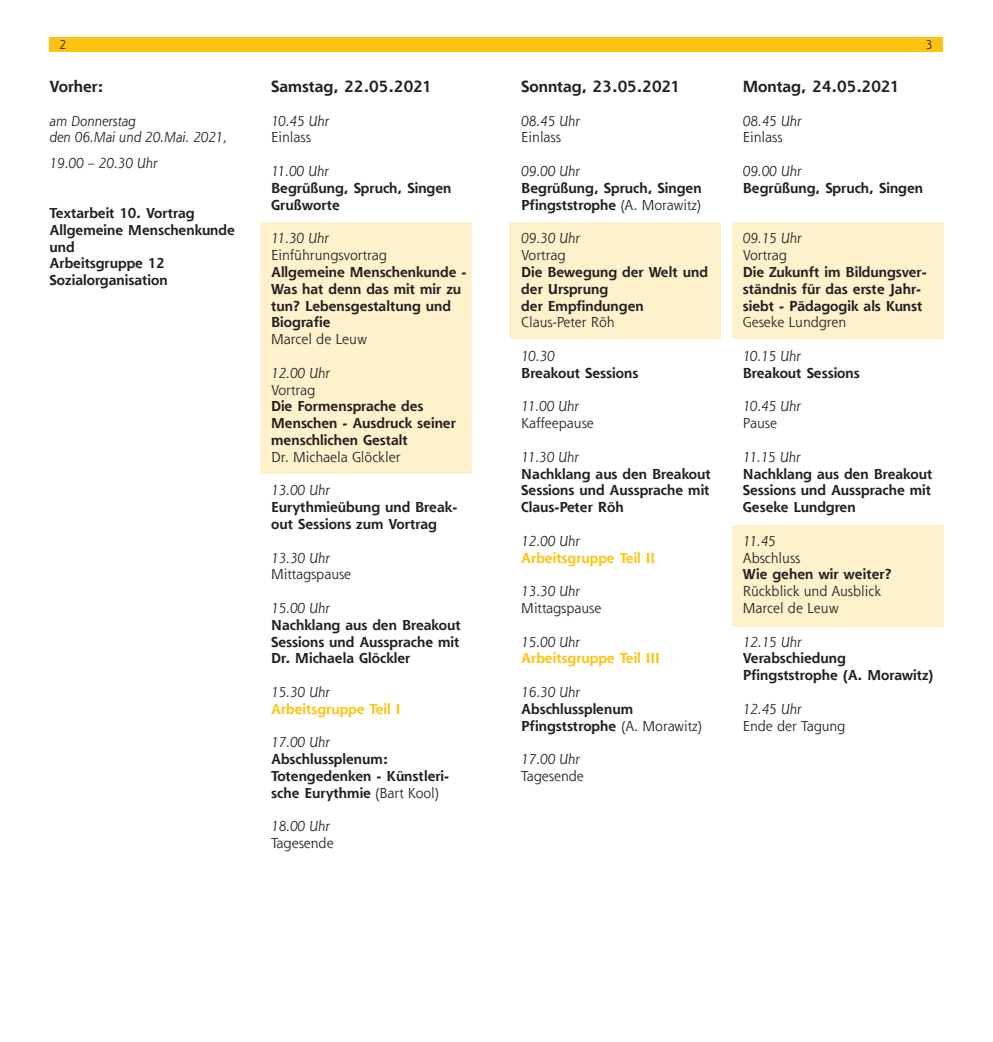
<style>
.page{position:relative;width:993px;height:1042px;background:#fff}
.page>*{position:absolute;margin:0;border:0;box-sizing:border-box;transform-origin:0 0}
.t1{font:700 15.75px "Shannon";color:#231f20}
.t2{font:700 14px/16.8px "Shannon";color:#231f20}
.t3{font:italic 14px/16.8px "Shannon";color:#231f20}
.t4{font:14px/16.8px "Shannon";color:#231f20}
.t5{font:700 14px "Shannon";color:#fec210}
.t6{font:12.25px "Shannon";color:#231f20}
.s1{font-weight:400}
</style>
<div class="page">
<div style="left:50px;top:37px;width:893px;height:15px;background:#fec210"></div>
<div style="left:732px;top:222px;width:211px;height:117px;background:#fef2cd"></div>
<div style="left:732px;top:525px;width:211px;height:101px;background:#fef2cd"></div>
<div style="left:509px;top:222px;width:211px;height:117px;background:#fef2cd"></div>
<div style="left:260px;top:222px;width:211px;height:252px;background:#fef2cd"></div>
<p class="t6" style="left:60px;top:37px;width:9px">2</p>
<p class="t6" style="left:925px;top:37px;width:9px">3</p>
<p class="t1" style="left:521px;top:77px;width:160px">Sonntag, 23.05.2021</p>
<p class="t3" style="left:521px;top:112px;width:60px">08.45 Uhr</p>
<p class="t4" style="left:521px;top:129px;width:41px">Einlass</p>
<p class="t3" style="left:521px;top:162px;width:60px">09.00 Uhr</p>
<p class="t2" style="left:521px;top:179px;width:182px">Begrüßung, Spruch, Singen<br>Pfingststrophe <span class="s1">(A. Morawitz)</span></p>
<p class="t3" style="left:521px;top:230px;width:60px">09.30 Uhr</p>
<p class="t4" style="left:521px;top:246px;width:46px">Vortrag</p>
<p class="t2" style="left:521px;top:263px;width:188px">Die Bewegung der Welt und der Ursprung<br>der Empfindungen</p>
<p class="t4" style="left:521px;top:314px;width:95px">Claus-Peter Röh</p>
<p class="t3" style="left:521px;top:347px;width:35px">10.30</p>
<p class="t2" style="left:521px;top:364px;width:118px">Breakout Sessions</p>
<p class="t3" style="left:521px;top:398px;width:59px">11.00 Uhr</p>
<p class="t4" style="left:521px;top:414px;width:74px">Kaffeepause</p>
<p class="t3" style="left:521px;top:448px;width:59px">11.30 Uhr</p>
<p class="t2" style="left:521px;top:465px;width:191px;text-align:justify">Nachklang aus den Breakout Sessions und Aussprache mit Claus-Peter Röh</p>
<p class="t3" style="left:521px;top:532px;width:60px">12.00 Uhr</p>
<p class="t5" style="left:521px;top:549px;width:135px">Arbeitsgruppe Teil II</p>
<p class="t3" style="left:521px;top:582px;width:60px">13.30 Uhr</p>
<p class="t4" style="left:521px;top:599px;width:82px">Mittagspause</p>
<p class="t3" style="left:521px;top:633px;width:60px">15.00 Uhr</p>
<p class="t5" style="left:521px;top:650px;width:140px">Arbeitsgruppe Teil III</p>
<p class="t3" style="left:521px;top:683px;width:60px">16.30 Uhr</p>
<p class="t2" style="left:521px;top:700px;width:182px">Abschlussplenum<br>Pfingststrophe <span class="s1">(A. Morawitz)</span></p>
<p class="t3" style="left:521px;top:750px;width:60px">17.00 Uhr</p>
<p class="t4" style="left:521px;top:767px;width:64px">Tagesende</p>
<p class="t1" style="left:50px;top:77px;width:55px">Vorher:</p>
<p class="t3" style="left:50px;top:112px;width:179px">am Donnerstag<br>den 06.Mai und 20.Mai. 2021,</p>
<p class="t3" style="left:50px;top:154px;width:110px">19.00 – 20.30 Uhr</p>
<p class="t2" style="left:50px;top:204px;width:187px">Textarbeit 10. Vortrag<br>Allgemeine Menschenkunde und<br>Arbeitsgruppe 12<br>Sozialorganisation</p>
<p class="t1" style="left:271px;top:77px;width:162px">Samstag, 22.05.2021</p>
<p class="t3" style="left:271px;top:112px;width:60px">10.45 Uhr</p>
<p class="t4" style="left:271px;top:129px;width:41px">Einlass</p>
<p class="t3" style="left:271px;top:162px;width:59px">11.00 Uhr</p>
<p class="t2" style="left:271px;top:179px;width:182px">Begrüßung, Spruch, Singen<br>Grußworte</p>
<p class="t3" style="left:271px;top:230px;width:59px">11.30 Uhr</p>
<p class="t4" style="left:271px;top:246px;width:117px">Einführungsvortrag</p>
<p class="t2" style="left:271px;top:263px;width:197px">Allgemeine Menschenkunde -<br>Was hat denn das mit mir zu tun? Lebensgestaltung und<br>Biografie</p>
<p class="t4" style="left:271px;top:330px;width:97px">Marcel de Leuw</p>
<p class="t3" style="left:271px;top:364px;width:60px">12.00 Uhr</p>
<p class="t4" style="left:271px;top:381px;width:46px">Vortrag</p>
<p class="t2" style="left:271px;top:398px;width:186px">Die Formensprache des<br>Menschen - Ausdruck seiner menschlichen Gestalt</p>
<p class="t4" style="left:271px;top:448px;width:131px">Dr. Michaela Glöckler</p>
<p class="t3" style="left:271px;top:482px;width:60px">13.00 Uhr</p>
<p class="t2" style="left:271px;top:498px;width:187px">Eurythmieübung und Break&shy;out Sessions zum Vortrag</p>
<p class="t3" style="left:271px;top:549px;width:60px">13.30 Uhr</p>
<p class="t4" style="left:271px;top:566px;width:82px">Mittagspause</p>
<p class="t3" style="left:271px;top:599px;width:60px">15.00 Uhr</p>
<p class="t2" style="left:271px;top:616px;width:191px;text-align:justify">Nachklang aus den Breakout Sessions und Aussprache mit Dr. Michaela Glöckler</p>
<p class="t3" style="left:271px;top:683px;width:60px">15.30 Uhr</p>
<p class="t5" style="left:271px;top:700px;width:131px">Arbeitsgruppe Teil I</p>
<p class="t3" style="left:271px;top:734px;width:60px">17.00 Uhr</p>
<p class="t2" style="left:271px;top:750px;width:179px">Abschlussplenum:<br>Totengedenken - Künstleri&shy;sche Eurythmie <span class="s1">(Bart Kool)</span></p>
<p class="t3" style="left:271px;top:818px;width:60px">18.00 Uhr</p>
<p class="t4" style="left:271px;top:834px;width:64px">Tagesende</p>
<p class="t1" style="left:742px;top:77px;width:158px">Montag, 24.05.2021</p>
<p class="t3" style="left:742px;top:112px;width:60px">08.45 Uhr</p>
<p class="t4" style="left:742px;top:129px;width:41px">Einlass</p>
<p class="t3" style="left:742px;top:162px;width:60px">09.00 Uhr</p>
<p class="t2" style="left:742px;top:179px;width:182px">Begrüßung, Spruch, Singen</p>
<p class="t3" style="left:742px;top:230px;width:60px">09.15 Uhr</p>
<p class="t4" style="left:742px;top:246px;width:46px">Vortrag</p>
<p class="t2" style="left:742px;top:263px;width:185px">Die Zukunft im Bildungsver&shy;ständnis für das erste Jahr&shy;siebt - Pädagogik als Kunst</p>
<p class="t4" style="left:742px;top:314px;width:105px">Geseke Lundgren</p>
<p class="t3" style="left:742px;top:347px;width:60px">10.15 Uhr</p>
<p class="t2" style="left:742px;top:364px;width:118px">Breakout Sessions</p>
<p class="t3" style="left:742px;top:398px;width:60px">10.45 Uhr</p>
<p class="t4" style="left:742px;top:414px;width:36px">Pause</p>
<p class="t3" style="left:742px;top:448px;width:59px">11.15 Uhr</p>
<p class="t2" style="left:742px;top:465px;width:191px;text-align:justify">Nachklang aus den Breakout Sessions und Aussprache mit Geseke Lundgren</p>
<p class="t3" style="left:742px;top:532px;width:34px">11.45</p>
<p class="t4" style="left:742px;top:549px;width:59px">Abschluss</p>
<p class="t2" style="left:742px;top:566px;width:150px">Wie gehen wir weiter?</p>
<p class="t4" style="left:742px;top:582px;width:140px">Rückblick und Ausblick<br>Marcel de Leuw</p>
<p class="t3" style="left:742px;top:633px;width:60px">12.15 Uhr</p>
<p class="t2" style="left:742px;top:650px;width:192px">Verabschiedung<br>Pfingststrophe (A. Morawitz)</p>
<p class="t3" style="left:742px;top:700px;width:60px">12.45 Uhr</p>
<p class="t4" style="left:742px;top:717px;width:104px">Ende der Tagung</p>
</div>
